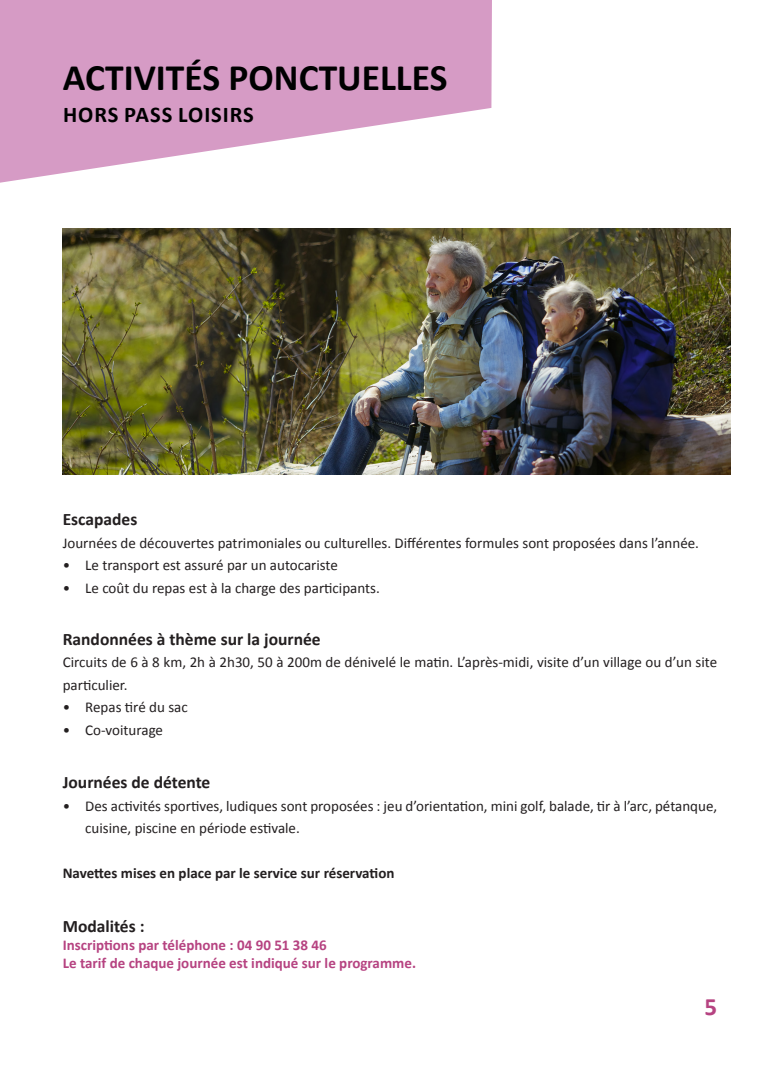
<style>
.page{position:relative;width:780px;height:1088px;background:#fff}
.page>*{position:absolute;margin:0;border:0;box-sizing:border-box;transform-origin:0 0}
.t1{font:700 37.5px "Calibri";color:#000001}
.t2{font:700 25px "Calibri";color:#b64381}
.t3{font:700 22.5px "Calibri";letter-spacing:.04em;color:#000001}
.t4{font:700 17.5px "Calibri";color:#231f20}
.t5{font:15px/22.5px "Calibri";color:#231f20}
.t6{font:700 15px "Calibri";color:#b64381}
.t7{font:700 15px "Calibri";color:#231f20}
</style>
<div class="page">
<svg style="left:0;top:0;width:492px;height:183px;fill:#d69bc5"></svg>
<img style="left:63px;top:229px;width:667px;height:245px">
<p class="t1" style="left:63px;top:51px;width:386px">ACTIVITÉS PONCTUELLES</p>
<p class="t3" style="left:63px;top:99px;width:192px">HORS PASS LOISIRS</p>
<p class="t4" style="left:63px;top:507px;width:76px">Escapades</p>
<p class="t5" style="left:63px;top:531px;width:637px">Journées de découvertes patrimoniales ou culturelles. Différentes formules sont proposées dans l’année.</p>
<p class="t5" style="left:63px;top:554px;width:277px">• Le transport est assuré par un autocariste</p>
<p class="t5" style="left:63px;top:576px;width:318px">• Le coût du repas est à la charge des participants.</p>
<p class="t4" style="left:63px;top:626px;width:259px">Randonnées à thème sur la journée</p>
<p class="t5" style="left:63px;top:650px;width:656px">Circuits de 6 à 8 km, 2h à 2h30, 50 à 200m de dénivelé le matin. L’après-midi, visite d’un village ou d’un site particulier.</p>
<p class="t5" style="left:63px;top:695px;width:126px">• Repas tiré du sac</p>
<p class="t5" style="left:63px;top:718px;width:102px">• Co-voiturage</p>
<p class="t4" style="left:63px;top:770px;width:149px">Journées de détente</p>
<p class="t5" style="left:85px;top:794px;width:633px;text-indent:-23px">• Des activités sportives, ludiques sont proposées : jeu d’orientation, mini golf, balade, tir à l’arc, pétanque, cuisine, piscine en période estivale.</p>
<p class="t7" style="left:63px;top:862px;width:333px">Navettes mises en place par le service sur réservation</p>
<p class="t4" style="left:63px;top:913px;width:83px">Modalités :</p>
<p class="t6" style="left:63px;top:934px;width:265px">Inscriptions par téléphone : 04 90 51 38 46</p>
<p class="t6" style="left:63px;top:952px;width:355px">Le tarif de chaque journée est indiqué sur le programme.</p>
<p class="t2" style="left:704px;top:989px;width:14px">5</p>
</div>
